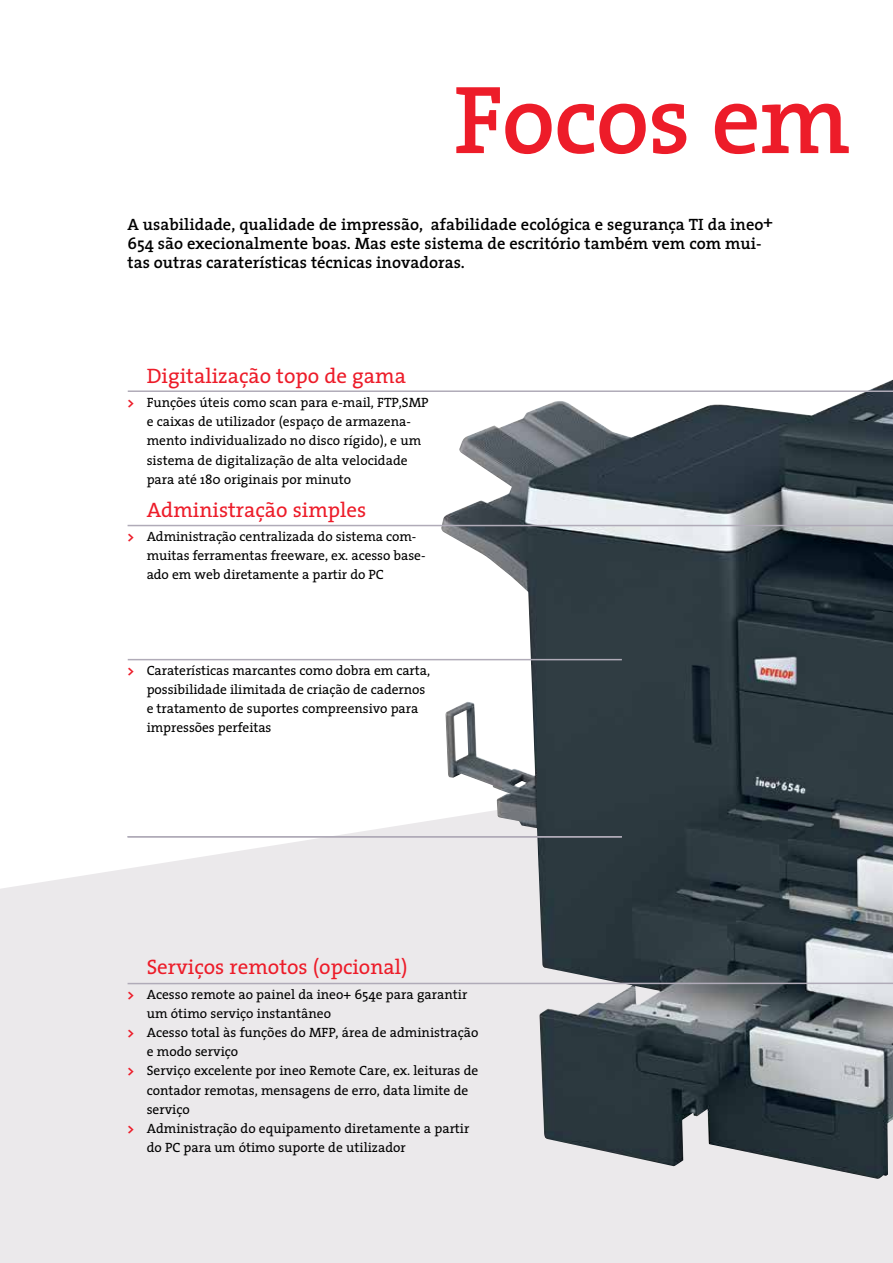
<style>
.page{position:relative;width:893px;height:1263px;background:#fff}
.page>*{position:absolute;margin:0;border:0;box-sizing:border-box;transform-origin:0 0}
.t1{font:600 97.5px "The Serif";letter-spacing:-.015em;color:#ed1c29}
.t2{font:21px "The Serif";color:#ed1c29}
.t3{font:600 16.5px/19.2px "The Serif";color:#000}
.t4{font:13.5px/19.2px "The Serif";color:#000}
.s1{font-weight:700;color:#ed1c29}
</style>
<div class="page">
<div style="left:0;top:869px;width:893px;height:394px;background:#ebe9eb"></div>
<img style="left:441px;top:379px;width:452px;height:800px">
<hr style="left:128px;top:390px;width:765px;height:2px;background:#b0abb8">
<svg style="left:126px;top:561px;width:767px;height:424px"></svg>
<svg style="left:127px;top:524px;width:766px;height:34px"></svg>
<hr style="left:128px;top:836px;width:494px;height:1px;background:#b0abb8">
<h1 class="t1" style="left:454px;top:58px;width:398px">Focos em</h1>
<p class="t3" style="left:128px;top:215px;width:647px">A usabilidade, qualidade de impressão, afabilidade ecológica e segurança TI da ineo+<br>654 são execionalmente boas. Mas este sistema de escritório também vem com mui&shy;tas outras caraterísticas técnicas inovadoras.</p>
<h2 class="t2" style="left:147px;top:362px;width:261px">Digitalização topo de gama</h2>
<p class="t4" style="left:147px;top:393px;width:283px;text-indent:-19px"><span class="s1">&gt;</span> Funções úteis como scan para e-mail, FTP,SMP e caixas de utilizador (espaço de armazena&shy;mento individualizado no disco rígido), e um sistema de digitalização de alta velocidade para até 180 originais por minuto</p>
<h2 class="t2" style="left:147px;top:496px;width:221px">Administração simples</h2>
<p class="t4" style="left:147px;top:527px;width:280px;text-indent:-19px"><span class="s1">&gt;</span> Administração centralizada do sistema com&shy;muitas ferramentas freeware, ex. acesso base&shy;ado em web diretamente a partir do PC</p>
<p class="t4" style="left:147px;top:661px;width:285px;text-indent:-19px"><span class="s1">&gt;</span> Caraterísticas marcantes como dobra em carta, possibilidade ilimitada de criação de cadernos e tratamento de suportes compreensivo para impressões perfeitas</p>
<h2 class="t2" style="left:147px;top:954px;width:262px">Serviços remotos (opcional)</h2>
<p class="t4" style="left:128px;top:985px;width:341px"><span class="s1">&gt;</span> Acesso remote ao painel da ineo+ 654e para garantir</p>
<p class="t4" style="left:147px;top:1004px;width:186px">um ótimo serviço instantâneo</p>
<p class="t4" style="left:128px;top:1023px;width:352px"><span class="s1">&gt;</span> Acesso total às funções do MFP, área de administração</p>
<p class="t4" style="left:147px;top:1042px;width:93px">e modo serviço</p>
<p class="t4" style="left:128px;top:1061px;width:352px"><span class="s1">&gt;</span> Serviço excelente por ineo Remote Care, ex. leituras de</p>
<p class="t4" style="left:147px;top:1080px;width:323px">contador remotas, mensagens de erro, data limite de</p>
<p class="t4" style="left:147px;top:1100px;width:45px">serviço</p>
<p class="t4" style="left:128px;top:1119px;width:343px"><span class="s1">&gt;</span> Administração do equipamento diretamente a partir</p>
<p class="t4" style="left:147px;top:1138px;width:261px">do PC para um ótimo suporte de utilizador</p>
</div>
